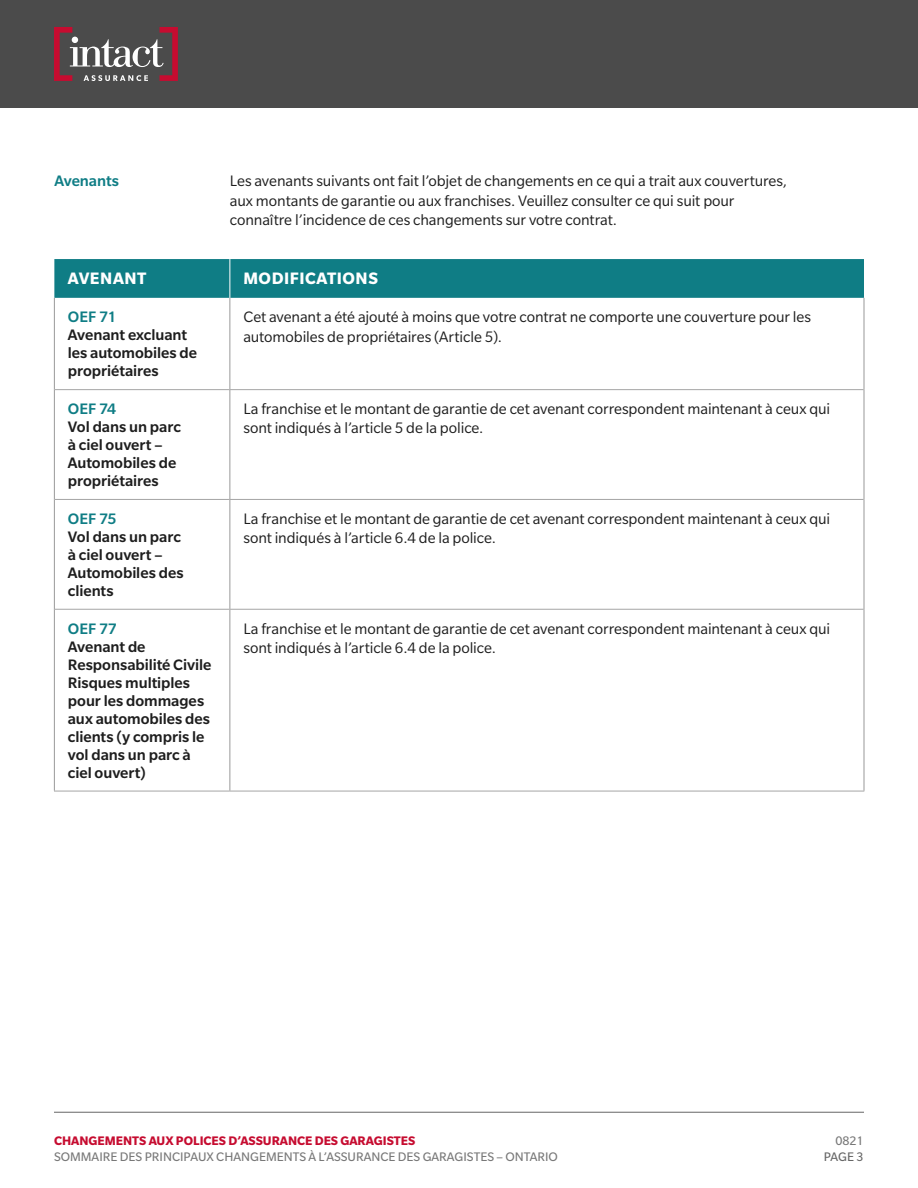
<style>
.page{position:relative;width:918px;height:1188px;background:#fff}
.page>*{position:absolute;margin:0;border:0;box-sizing:border-box;transform-origin:0 0}
.t1{font:700 18px "Slate Std";letter-spacing:.03em;color:#fff}
.Body{font:16.5px/19.5px "Slate Std";letter-spacing:-.005em;color:#1e1e1e}
.Subhead{font:500 16.5px/18px "Slate Std";letter-spacing:-.005em;color:#1e1e1e}
.Subhead-2{font:500 16.5px "Slate Std";letter-spacing:-.005em;color:#0f7d85}
.t2{font:13.5px "Slate Std";color:#787878}
.t3{font:700 13.5px "Slate Std";color:#c60c30}
.t4{font:13.5px "Slate Std";color:#666}
.s1{color:#0f7d85}
</style>
<div class="page">
<div style="left:0;top:0;width:918px;height:108px;background:#4b4b4b"></div>
<svg style="left:54px;top:27px;width:124px;height:54px"></svg>
<hr style="left:54px;top:1112px;width:810px;height:1px;background:#666">
<div style="left:54px;top:259px;width:810px;height:39px;background:#0f7d85"></div>
<hr style="left:54px;top:298px;width:1px;height:92px;background:#999">
<hr style="left:230px;top:298px;width:1px;height:91px;background:#999">
<hr style="left:864px;top:298px;width:1px;height:92px;background:#999">
<hr style="left:54px;top:390px;width:1px;height:109px;background:#999">
<hr style="left:230px;top:390px;width:1px;height:109px;background:#999">
<hr style="left:864px;top:390px;width:1px;height:109px;background:#999">
<hr style="left:54px;top:499px;width:1px;height:110px;background:#999">
<hr style="left:230px;top:500px;width:1px;height:109px;background:#999">
<hr style="left:864px;top:499px;width:1px;height:110px;background:#999">
<hr style="left:54px;top:609px;width:1px;height:182px;background:#999">
<hr style="left:230px;top:610px;width:1px;height:181px;background:#999">
<hr style="left:864px;top:609px;width:1px;height:182px;background:#999">
<hr style="left:230px;top:259px;width:1px;height:39px;background:#fff">
<hr style="left:55px;top:499px;width:175px;height:1px;background:#a5a5a5">
<hr style="left:230px;top:499px;width:634px;height:1px;background:#a5a5a5">
<hr style="left:55px;top:609px;width:175px;height:1px;background:#a5a5a5">
<hr style="left:230px;top:609px;width:634px;height:1px;background:#a5a5a5">
<hr style="left:54px;top:791px;width:176px;height:1px;background:#a5a5a5">
<hr style="left:230px;top:791px;width:634px;height:1px;background:#a5a5a5">
<hr style="left:55px;top:389px;width:175px;height:1px;background:#a5a5a5">
<hr style="left:230px;top:389px;width:634px;height:1px;background:#a5a5a5">
<p class="Subhead-2" style="left:54px;top:172px;width:66px">Avenants</p>
<p class="Body" style="left:230px;top:171px;width:559px">Les avenants suivants ont fait l’objet de changements en ce qui a trait aux couvertures, aux montants de garantie ou aux franchises. Veuillez consulter ce qui suit pour connaître l’incidence de ces changements sur votre contrat.</p>
<h1 class="t1" style="left:68px;top:269px;width:80px">AVENANT</h1>
<h1 class="t1" style="left:243px;top:269px;width:136px">MODIFICATIONS</h1>
<p class="Subhead" style="left:68px;top:308px;width:131px"><span class="s1">OEF 71<br></span>Avenant excluant les automobiles de propriétaires</p>
<p class="Body" style="left:243px;top:307px;width:569px">Cet avenant a été ajouté à moins que votre contrat ne comporte une couverture pour les automobiles de propriétaires (Article 5).</p>
<p class="Subhead" style="left:68px;top:400px;width:115px"><span class="s1">OEF 74<br></span>Vol dans un parc à ciel ouvert –<br>Automobiles de propriétaires</p>
<p class="Body" style="left:243px;top:399px;width:588px">La franchise et le montant de garantie de cet avenant correspondent maintenant à ceux qui sont indiqués à l’article 5 de la police.</p>
<p class="Subhead" style="left:68px;top:509px;width:117px"><span class="s1">OEF 75<br></span>Vol dans un parc à ciel ouvert –<br>Automobiles des clients</p>
<p class="Body" style="left:243px;top:509px;width:588px">La franchise et le montant de garantie de cet avenant correspondent maintenant à ceux qui sont indiqués à l’article 6.4 de la police.</p>
<p class="Subhead" style="left:68px;top:619px;width:145px"><span class="s1">OEF 77<br></span>Avenant de<br>Responsabilité Civile<br>Risques multiples pour les dommages aux automobiles des clients (y compris le vol dans un parc à ciel ouvert)</p>
<p class="Body" style="left:243px;top:619px;width:588px">La franchise et le montant de garantie de cet avenant correspondent maintenant à ceux qui sont indiqués à l’article 6.4 de la police.</p>
<p class="t3" style="left:54px;top:1133px;width:363px">CHANGEMENTS AUX POLICES D’ASSURANCE DES GARAGISTES</p>
<p class="t2" style="left:54px;top:1150px;width:505px">SOMMAIRE DES PRINCIPAUX CHANGEMENTS À L’ASSURANCE DES GARAGISTES – ONTARIO</p>
<p class="t2" style="left:835px;top:1134px;width:30px">0821</p>
<p class="t4" style="left:824px;top:1150px;width:41px">PAGE 3</p>
</div>
